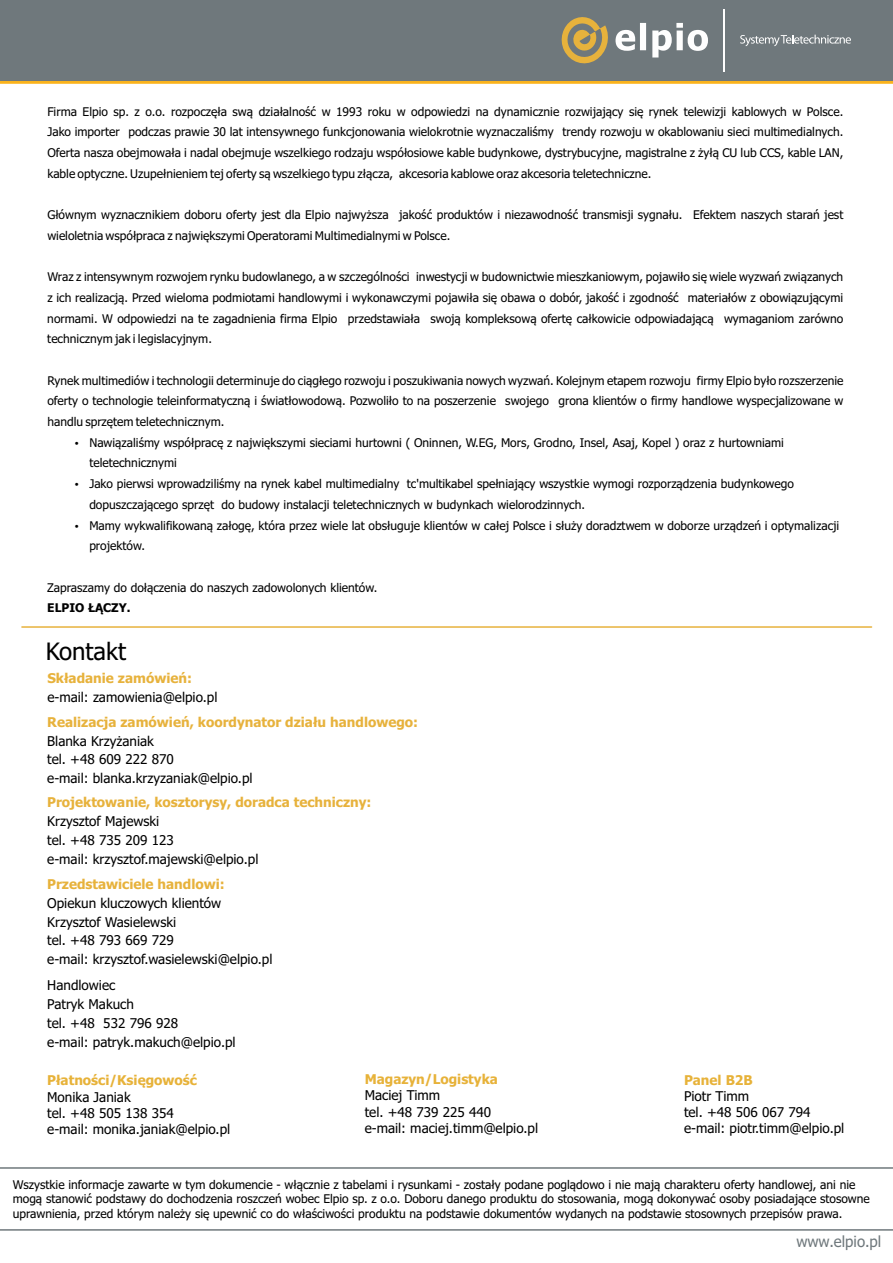
<style>
.page{position:relative;width:893px;height:1263px;background:#fff}
.page>*{position:absolute;margin:0;border:0;box-sizing:border-box;transform-origin:0 0}
.t1{font:24px "Tahoma";color:#000}
.t2{font:15.3px "Tahoma";color:#6f787c}
.t3{font:13.5px/18.8px "Tahoma";color:#000}
.t4{font:700 13.5px "Tahoma";color:#e7b23c}
.t5{font:700 13.5px "Tahoma";color:#e7b239}
.t6{font:12px/20.7px "Tahoma";color:#000}
.t7{font:700 12px "Tahoma";color:#000}
</style>
<div class="page">
<hr style="left:22px;top:626px;width:849px;height:2px;background:#e7b23c">
<hr style="left:0;top:81px;width:893px;height:3px;background:#fab31c">
<div style="left:0;top:0;width:893px;height:81px;background:#6f787c"></div>
<hr style="left:723px;top:9px;width:1px;height:62px;background:#fefefe">
<svg style="left:561px;top:17px;width:147px;height:47px"></svg>
<svg style="left:740px;top:35px;width:111px;height:11px"></svg>
<hr style="left:0;top:1229px;width:893px;height:2px;background:#6f787c">
<hr style="left:0;top:1167px;width:893px;height:2px;background:#6f787c">
<p class="t6" style="left:47px;top:102px;width:797px;text-align:justify">Firma Elpio sp. z o.o. rozpoczęła swą działalność w 1993 roku w odpowiedzi na dynamicznie rozwijający się rynek telewizji kablowych w Polsce.<br>Jako importer podczas prawie 30 lat intensywnego funkcjonowania wielokrotnie wyznaczaliśmy trendy rozwoju w okablowaniu sieci multimedialnych.<br>Oferta nasza obejmowała i nadal obejmuje wszelkiego rodzaju współosiowe kable budynkowe, dystrybucyjne, magistralne z żyłą CU lub CCS, kable LAN, kable optyczne. Uzupełnieniem tej oferty są wszelkiego typu złącza, akcesoria kablowe oraz akcesoria teletechniczne.</p>
<p class="t6" style="left:47px;top:205px;width:797px">Głównym wyznacznikiem doboru oferty jest dla Elpio najwyższa jakość produktów i niezawodność transmisji sygnału. Efektem naszych starań jest wieloletnia współpraca z największymi Operatorami Multimedialnymi w Polsce.</p>
<p class="t6" style="left:47px;top:267px;width:797px;text-align:justify">Wraz z intensywnym rozwojem rynku budowlanego, a w szczególności inwestycji w budownictwie mieszkaniowym, pojawiło się wiele wyzwań związanych z ich realizacją. Przed wieloma podmiotami handlowymi i wykonawczymi pojawiła się obawa o dobór, jakość i zgodność materiałów z obowiązującymi normami. W odpowiedzi na te zagadnienia firma Elpio przedstawiała swoją kompleksową ofertę całkowicie odpowiadającą wymaganiom zarówno technicznym jak i legislacyjnym.</p>
<p class="t6" style="left:47px;top:371px;width:798px;text-align:justify">Rynek multimediów i technologii determinuje do ciągłego rozwoju i poszukiwania nowych wyzwań. Kolejnym etapem rozwoju firmy Elpio było rozszerzenie oferty o technologie teleinformatyczną i światłowodową. Pozwoliło to na poszerzenie swojego grona klientów o firmy handlowe wyspecjalizowane w handlu sprzętem teletechnicznym.</p>
<p class="t6" style="left:89px;top:433px;width:696px">Nawiązaliśmy współpracę z największymi sieciami hurtowni ( Oninnen, W.EG, Mors, Grodno, Insel, Asaj, Kopel ) oraz z hurtowniami teletechnicznymi</p>
<p class="t6" style="left:89px;top:474px;width:706px">Jako pierwsi wprowadziliśmy na rynek kabel multimedialny tc'multikabel spełniający wszystkie wymogi rozporządzenia budynkowego dopuszczającego sprzęt do budowy instalacji teletechnicznych w budynkach wielorodzinnych.</p>
<p class="t6" style="left:89px;top:516px;width:751px">Mamy wykwalifikowaną załogę, która przez wiele lat obsługuje klientów w całej Polsce i służy doradztwem w doborze urządzeń i optymalizacji projektów.</p>
<p class="t6" style="left:47px;top:578px;width:332px">Zapraszamy do dołączenia do naszych zadowolonych klientów.</p>
<p class="t7" style="left:47px;top:603px;width:85px">ELPIO ŁĄCZY.</p>
<h1 class="t1" style="left:46px;top:641px;width:82px">Kontakt</h1>
<p class="t4" style="left:47px;top:673px;width:146px">Składanie zamówień:</p>
<p class="t3" style="left:47px;top:689px;width:172px">e-mail: zamowienia@elpio.pl</p>
<p class="t4" style="left:47px;top:717px;width:372px">Realizacja zamówień, koordynator działu handlowego:</p>
<p class="t3" style="left:47px;top:732px;width:207px">Blanka Krzyżaniak<br>tel. +48 609 222 870<br>e-mail: blanka.krzyzaniak@elpio.pl</p>
<p class="t4" style="left:47px;top:797px;width:326px">Projektowanie, kosztorysy, doradca techniczny:</p>
<p class="t3" style="left:47px;top:813px;width:213px">Krzysztof Majewski<br>tel. +48 735 209 123<br>e-mail: krzysztof.majewski@elpio.pl</p>
<p class="t4" style="left:47px;top:879px;width:179px">Przedstawiciele handlowi:</p>
<p class="t3" style="left:47px;top:895px;width:227px">Opiekun kluczowych klientów<br>Krzysztof Wasielewski<br>tel. +48 793 669 729<br>e-mail: krzysztof.wasielewski@elpio.pl</p>
<p class="t3" style="left:47px;top:977px;width:190px">Handlowiec<br>Patryk Makuch<br>tel. +48 532 796 928<br>e-mail: patryk.makuch@elpio.pl</p>
<p class="t5" style="left:47px;top:1075px;width:151px">Płatności/Księgowość</p>
<p class="t3" style="left:47px;top:1090px;width:184px;line-height:16.4px">Monika Janiak<br>tel. +48 505 138 354<br>e-mail: monika.janiak@elpio.pl</p>
<p class="t5" style="left:365px;top:1074px;width:135px">Magazyn/Logistyka</p>
<p class="t3" style="left:365px;top:1088px;width:175px;line-height:16.4px">Maciej Timm<br>tel. +48 739 225 440<br>e-mail: maciej.timm@elpio.pl</p>
<p class="t5" style="left:684px;top:1074px;width:70px">Panel B2B</p>
<p class="t3" style="left:684px;top:1089px;width:162px;line-height:16.4px">Piotr Timm<br>tel. +48 506 067 794 e-mail: piotr.timm@elpio.pl</p>
<p class="t6" style="left:13px;top:1178px;width:858px;line-height:14.5px">Wszystkie informacje zawarte w tym dokumencie - włącznie z tabelami i rysunkami - zostały podane poglądowo i nie mają charakteru oferty handlowej, ani nie mogą stanowić podstawy do dochodzenia roszczeń wobec Elpio sp. z o.o. Doboru danego produktu do stosowania, mogą dokonywać osoby posiadające stosowne uprawnienia, przed którym należy się upewnić co do właściwości produktu na podstawie dokumentów wydanych na podstawie stosownych przepisów prawa.</p>
<p class="t2" style="left:796px;top:1235px;width:86px">www.elpio.pl</p>
</div>
